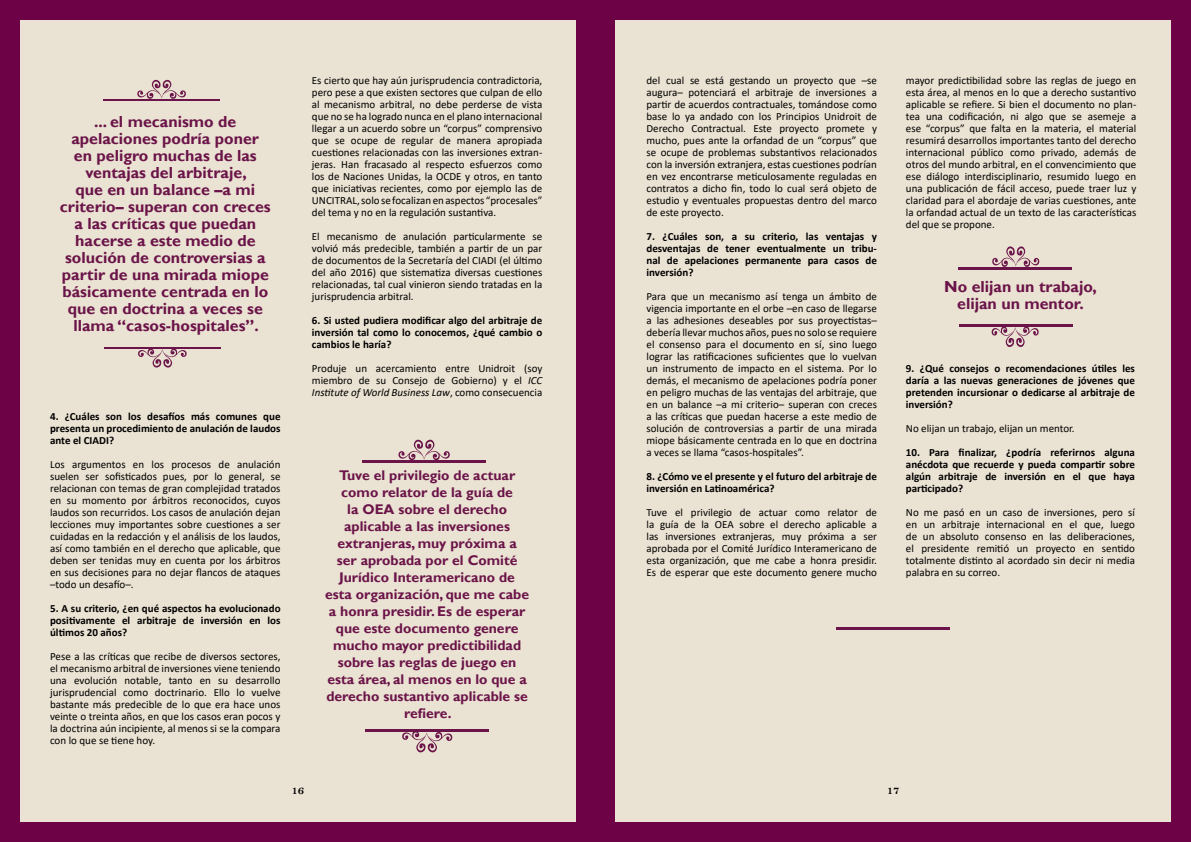
<style>
.page{position:relative;width:1191px;height:842px;background:#fff}
.page>*{position:absolute;margin:0;border:0;box-sizing:border-box;transform-origin:0 0}
.t1{font:700 16px/17px "Gill Sans";color:#6b1449;text-align:center}
.t2{font:700 14px/17px "Gill Sans";color:#6b1449;text-align:center}
.t3{font:12px "Bell MT Bold";color:#000}
.t4{font:11px/12px "Calibri";color:#000;text-align:justify}
.t5{font:700 11px/12px "Calibri";color:#000;text-align:justify}
.s1{font-style:italic}
</style>
<div class="page">
<div style="left:595px;top:0;width:596px;height:842px;background:#eae2d2"></div>
<div style="left:0;top:0;width:595px;height:842px;background:#eae2d2"></div>
<div style="left:0;top:0;width:19px;height:842px;background:#6d0247"></div>
<div style="left:576px;top:0;width:19px;height:842px;background:#6d0247"></div>
<div style="left:595px;top:0;width:19px;height:842px;background:#6d0247"></div>
<div style="left:1171px;top:0;width:20px;height:842px;background:#6d0247"></div>
<div style="left:19px;top:0;width:557px;height:19px;background:#6d0247"></div>
<div style="left:19px;top:823px;width:557px;height:19px;background:#6d0247"></div>
<div style="left:614px;top:823px;width:557px;height:19px;background:#6d0247"></div>
<div style="left:614px;top:0;width:557px;height:19px;background:#6d0247"></div>
<svg style="left:991px;top:326px;width:48px;height:21px"></svg>
<hr style="left:959px;top:324px;width:113px;height:2px;background:#6b1449">
<svg style="left:992px;top:246px;width:47px;height:21px"></svg>
<hr style="left:958px;top:267px;width:113px;height:2px;background:#6b1449">
<hr style="left:836px;top:627px;width:113px;height:2px;background:#6b1449">
<svg style="left:138px;top:348px;width:49px;height:20px"></svg>
<hr style="left:104px;top:347px;width:117px;height:1px;background:#6b1449">
<svg style="left:137px;top:79px;width:49px;height:20px"></svg>
<hr style="left:103px;top:99px;width:116px;height:2px;background:#6b1449">
<svg style="left:402px;top:732px;width:51px;height:21px"></svg>
<hr style="left:365px;top:730px;width:124px;height:2px;background:#6b1449">
<svg style="left:398px;top:439px;width:52px;height:21px"></svg>
<hr style="left:362px;top:460px;width:123px;height:2px;background:#6b1449">
<p class="t1" style="left:60px;top:113px;width:212px">... el mecanismo de apelaciones podría poner<br>en peligro muchas de las ventajas del arbitraje,<br>que en un balance –a mi criterio– superan con creces a las críticas que puedan hacerse a este medio de solución de controversias a partir de una mirada miope básicamente centrada en lo que en doctrina a veces se llama “casos-hospitales”.</p>
<p class="t5" style="left:50px;top:410px;width:232px">4. ¿Cuáles son los desafíos más comunes que presenta un procedimiento de anulación de laudos ante el CIADI?</p>
<p class="t4" style="left:50px;top:458px;width:232px">Los argumentos en los procesos de anulación suelen ser sofisticados pues, por lo general, se relacionan con temas de gran complejidad tratados en su momento por árbitros reconocidos, cuyos laudos son recurridos. Los casos de anulación dejan lecciones muy importantes sobre cuestiones a ser cuidadas en la redacción y el análisis de los laudos, así como también en el derecho que aplicable, que deben ser tenidas muy en cuenta por los árbitros en sus decisiones para no dejar flancos de ataques –todo un desafío–.</p>
<p class="t5" style="left:50px;top:602px;width:232px">5. A su criterio, ¿en qué aspectos ha evolucionado positivamente el arbitraje de inversión en los últimos 20 años?</p>
<p class="t4" style="left:50px;top:650px;width:232px">Pese a las críticas que recibe de diversos sectores, el mecanismo arbitral de inversiones viene teniendo una evolución notable, tanto en su desarrollo jurisprudencial como doctrinario. Ello lo vuelve bastante más predecible de lo que era hace unos veinte o treinta años, en que los casos eran pocos y la doctrina aún incipiente, al menos si se la compara con lo que se tiene hoy.</p>
<p class="t4" style="left:312px;top:74px;width:232px">Es cierto que hay aún jurisprudencia contradictoria, pero pese a que existen sectores que culpan de ello al mecanismo arbitral, no debe perderse de vista que no se ha logrado nunca en el plano internacional llegar a un acuerdo sobre un “corpus” comprensivo que se ocupe de regular de manera apropiada cuestiones relacionadas con las inversiones extran&shy;jeras. Han fracasado al respecto esfuerzos como los de Naciones Unidas, la OCDE y otros, en tanto que iniciativas recientes, como por ejemplo las de UNCITRAL, solo se focalizan en aspectos “procesales” del tema y no en la regulación sustantiva.</p>
<p class="t4" style="left:312px;top:230px;width:232px">El mecanismo de anulación particularmente se volvió más predecible, también a partir de un par de documentos de la Secretaría del CIADI (el último del año 2016) que sistematiza diversas cuestiones relacionadas, tal cual vinieron siendo tratadas en la jurisprudencia arbitral.</p>
<p class="t5" style="left:312px;top:314px;width:232px">6. Si usted pudiera modificar algo del arbitraje de inversión tal como lo conocemos, ¿qué cambio o cambios le haría?</p>
<p class="t4" style="left:312px;top:362px;width:232px">Produje un acercamiento entre Unidroit (soy miembro de su Consejo de Gobierno) y el <span class="s1">ICC Institute of World Business Law</span>, como consecuencia</p>
<p class="t2" style="left:325px;top:467px;width:205px">Tuve el privilegio de actuar como relator de la guía de<br>la OEA sobre el derecho aplicable a las inversiones extranjeras, muy próxima a<br>ser aprobada por el Comité<br>Jurídico Interamericano de esta organización, que me cabe a honra presidir. Es de esperar que este documento genere mucho mayor predictibilidad sobre las reglas de juego en esta área, al menos en lo que a derecho sustantivo aplicable se refiere.</p>
<p class="t4" style="left:646px;top:74px;width:232px">del cual se está gestando un proyecto que –se augura– potenciará el arbitraje de inversiones a partir de acuerdos contractuales, tomándose como base lo ya andado con los Principios Unidroit de Derecho Contractual. Este proyecto promete y mucho, pues ante la orfandad de un “corpus” que se ocupe de problemas substantivos relacionados con la inversión extranjera, estas cuestiones podrían en vez encontrarse meticulosamente reguladas en contratos a dicho fin, todo lo cual será objeto de estudio y eventuales propuestas dentro del marco de este proyecto.</p>
<p class="t5" style="left:646px;top:230px;width:232px">7. ¿Cuáles son, a su criterio, las ventajas y desventajas de tener eventualmente un tribu&shy;nal de apelaciones permanente para casos de inversión?</p>
<p class="t4" style="left:646px;top:290px;width:232px">Para que un mecanismo así tenga un ámbito de vigencia importante en el orbe –en caso de llegarse a las adhesiones deseables por sus proyectistas– debería llevar muchos años, pues no solo se requiere el consenso para el documento en sí, sino luego lograr las ratificaciones suficientes que lo vuelvan un instrumento de impacto en el sistema. Por lo demás, el mecanismo de apelaciones podría poner en peligro muchas de las ventajas del arbitraje, que en un balance –a mi criterio– superan con creces a las críticas que puedan hacerse a este medio de solución de controversias a partir de una mirada miope básicamente centrada en lo que en doctrina a veces se llama “casos-hospitales”.</p>
<p class="t5" style="left:646px;top:470px;width:232px">8. ¿Cómo ve el presente y el futuro del arbitraje de inversión en Latinoamérica?</p>
<p class="t4" style="left:646px;top:506px;width:232px">Tuve el privilegio de actuar como relator de la guía de la OEA sobre el derecho aplicable a las inversiones extranjeras, muy próxima a ser aprobada por el Comité Jurídico Interamericano de esta organización, que me cabe a honra presidir.<br>Es de esperar que este documento genere mucho</p>
<p class="t4" style="left:906px;top:74px;width:232px">mayor predictibilidad sobre las reglas de juego en esta área, al menos en lo que a derecho sustantivo aplicable se refiere. Si bien el documento no plan&shy;tea una codificación, ni algo que se asemeje a ese “corpus” que falta en la materia, el material resumirá desarrollos importantes tanto del derecho internacional público como privado, además de otros del mundo arbitral, en el convencimiento que ese diálogo interdisciplinario, resumido luego en una publicación de fácil acceso, puede traer luz y claridad para el abordaje de varias cuestiones, ante la orfandad actual de un texto de las características del que se propone.</p>
<h1 class="t1" style="left:944px;top:278px;width:154px">No elijan un trabajo, elijan un mentor.</h1>
<p class="t5" style="left:906px;top:362px;width:231px">9. ¿Qué consejos o recomendaciones útiles les daría a las nuevas generaciones de jóvenes que pretenden incursionar o dedicarse al arbitraje de inversión?</p>
<p class="t4" style="left:906px;top:422px;width:170px">No elijan un trabajo, elijan un mentor.</p>
<p class="t5" style="left:906px;top:446px;width:231px">10. Para finalizar, ¿podría referirnos alguna anécdota que recuerde y pueda compartir sobre algún arbitraje de inversión en el que haya participado?</p>
<p class="t4" style="left:906px;top:506px;width:231px">No me pasó en un caso de inversiones, pero sí en un arbitraje internacional en el que, luego de un absoluto consenso en las deliberaciones, el presidente remitió un proyecto en sentido totalmente distinto al acordado sin decir ni media palabra en su correo.</p>
<p class="t3" style="left:291px;top:782px;width:14px">16</p>
<p class="t3" style="left:887px;top:782px;width:14px">17</p>
</div>
